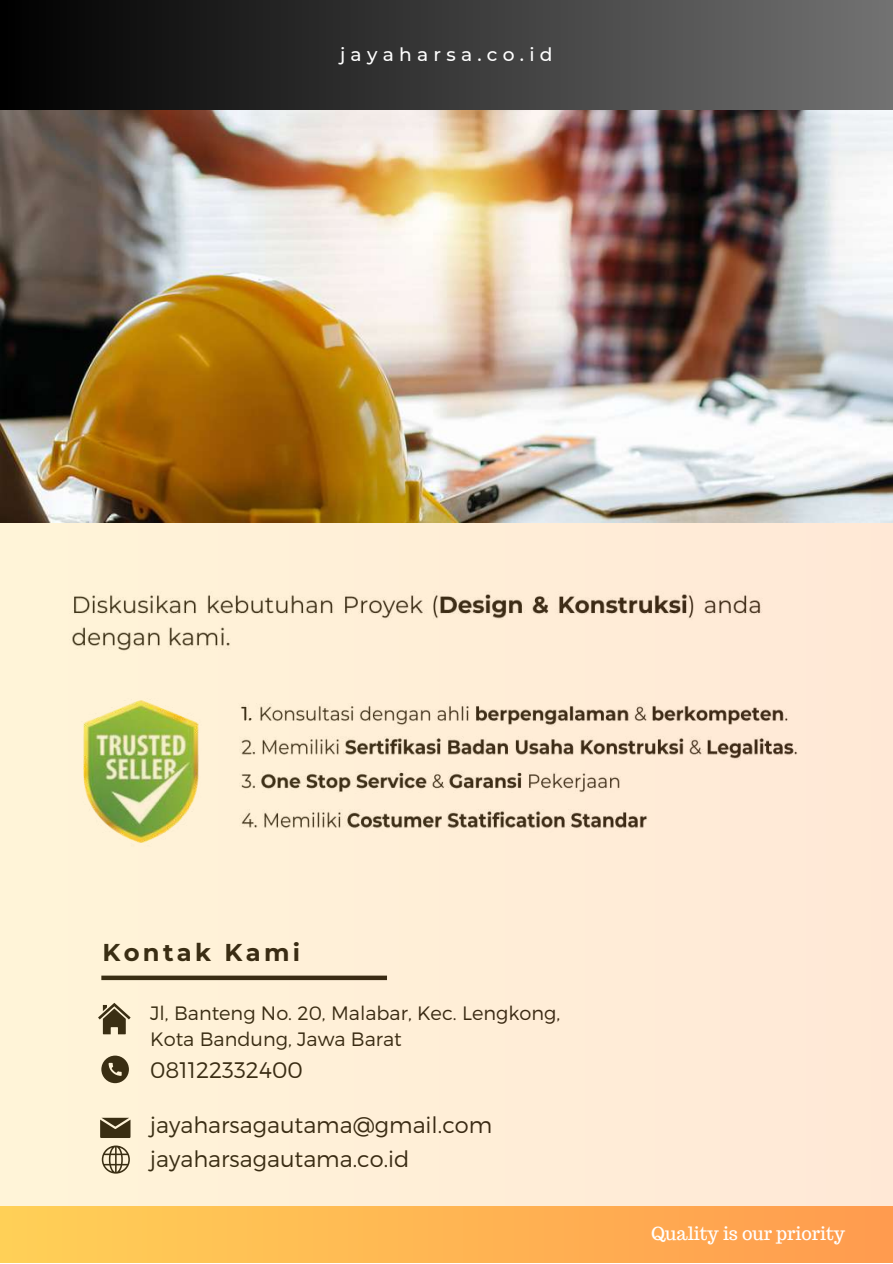
<style>
.page{position:relative;width:893px;height:1264px;background:#fff}
.page>*{position:absolute;margin:0;border:0;box-sizing:border-box;transform-origin:0 0}
.t1{font:700 24.3px "Montserrat";letter-spacing:.135em;color:#000}
.t2{font:300 22.5px/33.9px "Montserrat";color:#000}
.t3{font:300 19.35px/25.8px "Montserrat";color:#000}
.t4{font:500 18.6px "Montserrat";letter-spacing:.28em;color:#fff}
.t5{font:18.45px "Montserrat";color:#000}
.t6{font:18px "Trocchi";color:#fff}
</style>
<div class="page">
<div style="left:0;top:0;width:892px;height:110px;background:linear-gradient(to right,#000,#727272)"></div>
<div style="left:0;top:1206px;width:892px;height:56px;background:linear-gradient(to right,#ffd057,#ff9b4f)"></div>
<img style="left:0;top:110px;width:892px;height:412px">
<div style="left:0;top:523px;width:892px;height:683px;background:#ffeed7"></div>
<p class="t4" style="left:340px;top:43px;width:214px">jayaharsa.co.id</p>
<p class="t5" style="left:242px;top:702px;width:12px">1.</p>
<p class="t1" style="left:102px;top:937px;width:199px">Kontak Kami</p>
<p class="t3" style="left:150px;top:999px;width:411px">Jl, Banteng No. 20, Malabar, Kec. Lengkong,<br>Kota Bandung, Jawa Barat</p>
<p class="t2" style="left:150px;top:1051px;width:154px">081122332400</p>
<p class="t2" style="left:150px;top:1106px;width:343px">jayaharsagautama@gmail.com jayaharsagautama.co.id</p>
<p class="t6" style="left:651px;top:1221px;width:195px">Quality is our priority</p>
</div>
